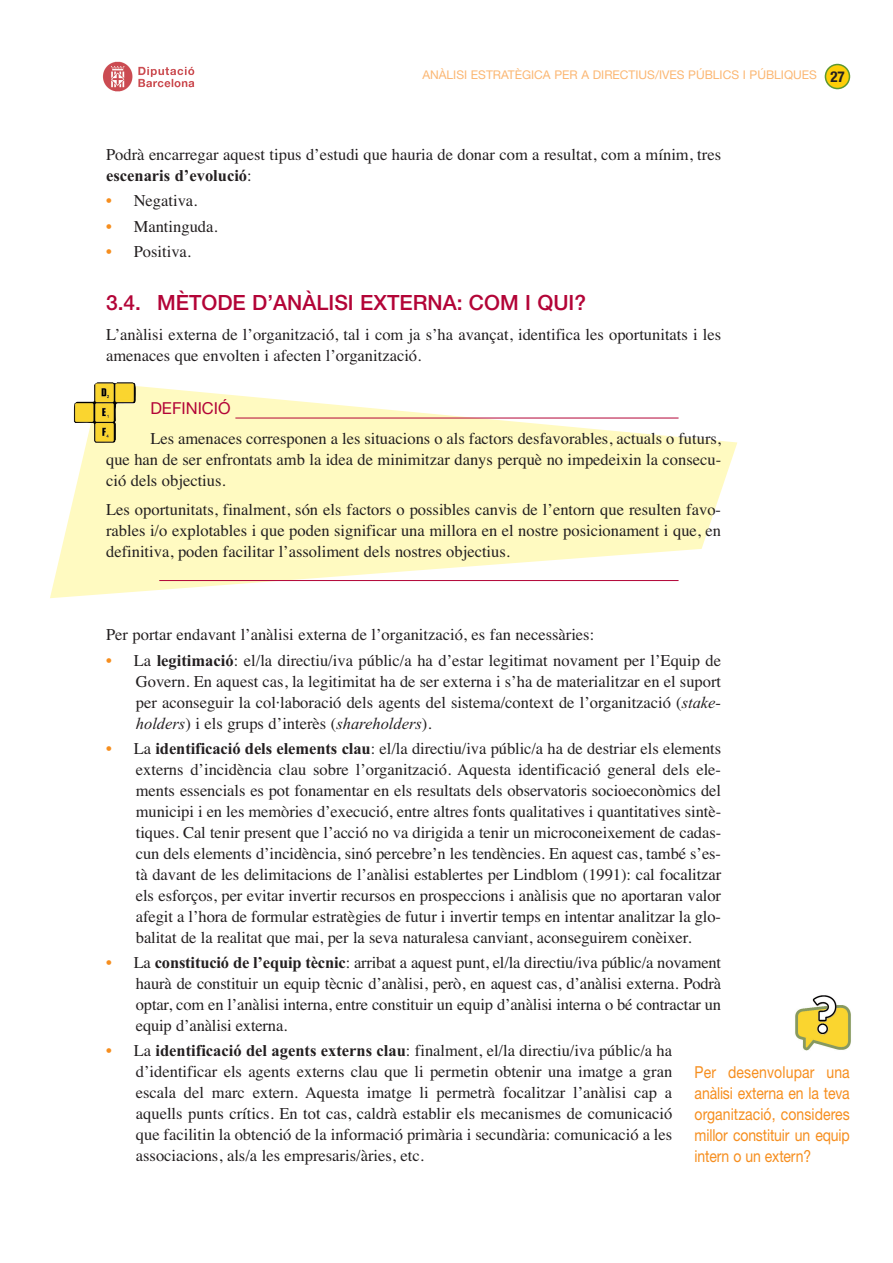
<style>
.page{position:relative;width:893px;height:1263px;background:#fff}
.page>*{position:absolute;margin:0;border:0;box-sizing:border-box;transform-origin:0 0}
.t1{font:500 21px "Helvetica Neue";color:#b30437}
.t2{font:16.5px/21px "Times";color:#231f20;text-align:justify}
.t3{font:16.5px/21px "Helvetica Neue";letter-spacing:-.01em;color:#f68e1e;text-align:justify;scale:.85 1}
.t4{font:700 16.5px "Times New Roman";color:#231f20}
.t5{font:16.5px "Helvetica Neue";color:#b30437}
.t6{font:12px "Helvetica Neue";color:#fbb773}
.s1{font-weight:700;font-stretch:condensed;font-size:15px;color:#231f20}
.s2{font-family:"Times";font-weight:400}
.s3{color:#f68e1e}
.s4{font-family:"Times New Roman";font-weight:700}
.s5{font-family:"Times New Roman";font-style:italic}
</style>
<div class="page">
<svg style="left:825px;top:64px;width:25px;height:25px"></svg>
<img style="left:102px;top:61px;width:93px;height:31px">
<svg style="left:50px;top:386px;width:687px;height:212px;fill:#fffac1"></svg>
<hr style="left:235px;top:418px;width:443px;height:1px;background:#b30437">
<hr style="left:159px;top:580px;width:519px;height:1px;background:#b30437">
<img style="left:73px;top:382px;width:63px;height:61px">
<img style="left:795px;top:995px;width:56px;height:56px">
<p class="t6" style="left:422px;top:71px;width:424px">ANÀLISI ESTRATÈGICA PER A DIRECTIUS/IVES PÚBLICS I PÚBLIQUES <span class="s1">27</span></p>
<p class="t2" style="left:106px;top:146px;width:616px">Podrà encarregar aquest tipus d’estudi que hauria de donar com a resultat, com a mínim, tres</p>
<p class="t4" style="left:106px;top:170px;width:147px">escenaris d’evolució<span class="s2">:</span></p>
<p class="t2" style="left:106px;top:192px;width:93px"><span class="s3">•</span> Negativa.</p>
<p class="t2" style="left:106px;top:217px;width:113px"><span class="s3">•</span> Mantinguda.</p>
<p class="t2" style="left:106px;top:242px;width:86px"><span class="s3">•</span> Positiva.</p>
<p class="t1" style="left:106px;top:295px;width:481px">3.4. MÈTODE D’ANÀLISI EXTERNA: COM I QUI?</p>
<p class="t2" style="left:106px;top:325px;width:617px">L’anàlisi externa de l’organització, tal i com ja s’ha avançat, identifica les oportunitats i les amenaces que envolten i afecten l’organització.</p>
<p class="t5" style="left:150px;top:403px;width:82px">DEFINICIÓ</p>
<p class="t2" style="left:106px;top:429px;width:616px;text-indent:44px">Les amenaces corresponen a les situacions o als factors desfavorables, actuals o futurs, que han de ser enfrontats amb la idea de minimitzar danys perquè no impedeixin la consecu&shy;ció dels objectius.</p>
<p class="t2" style="left:106px;top:501px;width:616px">Les oportunitats, finalment, són els factors o possibles canvis de l’entorn que resulten favo&shy;rables i/o explotables i que poden significar una millora en el nostre posicionament i que, en definitiva, poden facilitar l’assoliment dels nostres objectius.</p>
<p class="t2" style="left:106px;top:626px;width:490px">Per portar endavant l’anàlisi externa de l’organització, es fan necessàries:</p>
<p class="t2" style="left:136px;top:651px;width:587px;text-indent:-30px"><span class="s3">•</span> La <span class="s4">legitimació</span>: el/la directiu/iva públic/a ha d’estar legitimat novament per l’Equip de Govern. En aquest cas, la legitimitat ha de ser externa i s’ha de materialitzar en el suport per aconseguir la col·laboració dels agents del sistema/context de l’organització (<span class="s5">stake&shy;holders</span>) i els grups d’interès (<span class="s5">shareholders</span>).</p>
<p class="t2" style="left:136px;top:739px;width:587px;text-indent:-30px"><span class="s3">•</span> La <span class="s4">identificació dels elements clau</span>: el/la directiu/iva públic/a ha de destriar els elements externs d’incidència clau sobre l’organització. Aquesta identificació general dels ele&shy;ments essencials es pot fonamentar en els resultats dels observatoris socioeconòmics del municipi i en les memòries d’execució, entre altres fonts qualitatives i quantitatives sintè&shy;tiques. Cal tenir present que l’acció no va dirigida a tenir un microconeixement de cadas&shy;cun dels elements d’incidència, sinó percebre’n les tendències. En aquest cas, també s’es&shy;tà davant de les delimitacions de l’anàlisi establertes per Lindblom (1991): cal focalitzar els esforços, per evitar invertir recursos en prospeccions i anàlisis que no aportaran valor afegit a l’hora de formular estratègies de futur i invertir temps en intentar analitzar la glo&shy;balitat de la realitat que mai, per la seva naturalesa canviant, aconseguirem conèixer.</p>
<p class="t2" style="left:136px;top:954px;width:587px;text-indent:-30px"><span class="s3">•</span> La <span class="s4">constitució de l’equip tècnic</span>: arribat a aquest punt, el/la directiu/iva públic/a novament haurà de constituir un equip tècnic d’anàlisi, però, en aquest cas, d’anàlisi externa. Podrà optar, com en l’anàlisi interna, entre constituir un equip d’anàlisi interna o bé contractar un equip d’anàlisi externa.</p>
<p class="t2" style="left:136px;top:1042px;width:538px;text-indent:-30px"><span class="s3">•</span> La <span class="s4">identificació del agents externs clau</span>: finalment, el/la directiu/iva públic/a ha d’identificar els agents externs clau que li permetin obtenir una imatge a gran escala del marc extern. Aquesta imatge li permetrà focalitzar l’anàlisi cap a aquells punts crítics. En tot cas, caldrà establir els mecanismes de comunicació que facilitin la obtenció de la informació primària i secundària: comunicació a les associacions, als/a les empresaris/àries, etc.</p>
<p class="t3" style="left:695px;top:1063px;width:184px">Per desenvolupar una anàlisi externa en la teva organització, consideres millor constituir un equip intern o un extern?</p>
</div>
